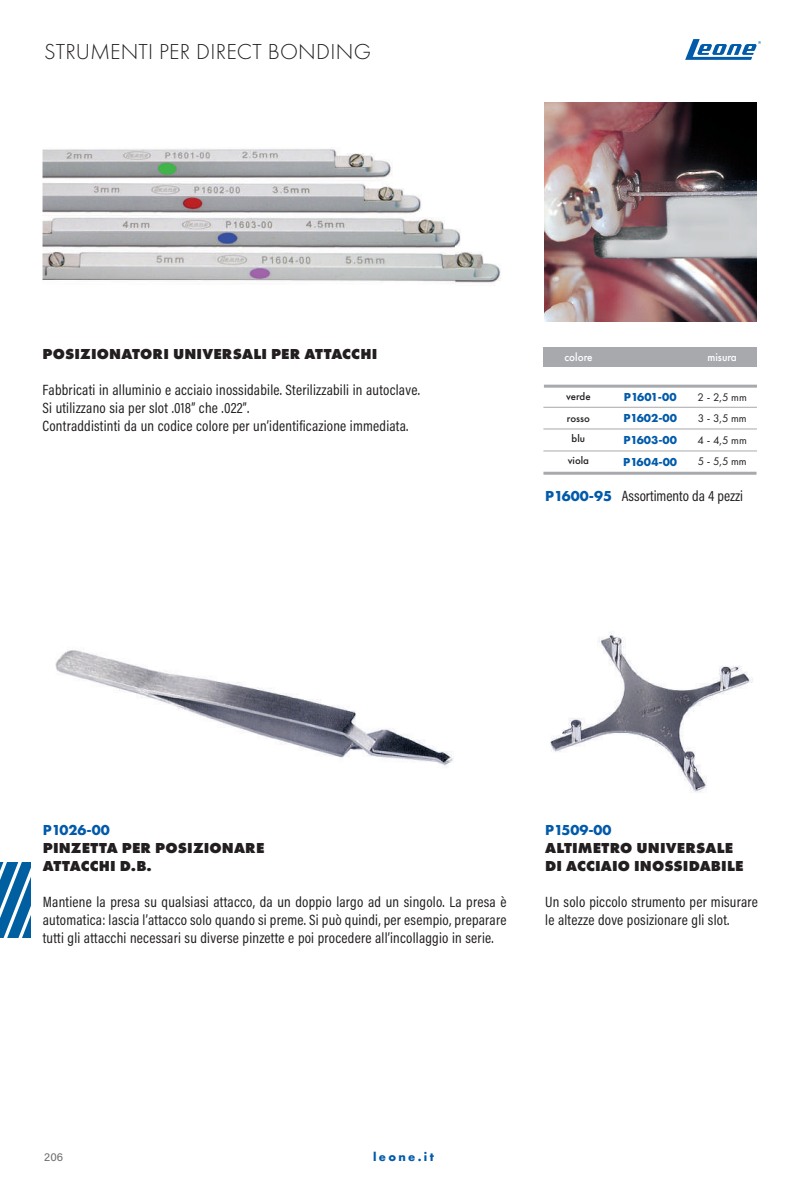
<style>
.page{position:relative;width:808px;height:1191px;background:#fff}
.page>*{position:absolute;margin:0;border:0;box-sizing:border-box;transform-origin:0 0}
.t1{font:300 22.5px "Futura PT";letter-spacing:.01em;color:#231f20}
.t2{font:15px/18px "Acumin Pro Cond";letter-spacing:.015em;color:#231f20}
.t3{font:800 15px/18px "Futura PT";letter-spacing:.01em;color:#231f20}
.t4{font:700 15px "Futura PT";color:#015aaa}
.t5{font:700 12.75px "Futura PT";letter-spacing:.18em;color:#015aaa}
.t6{font:700 12px/20.9px "Futura PT";color:#015aaa}
.t7{font:500 11.85px "Futura PT";color:#fff;scale:.95 1}
.t8{font:11.55px "Acumin Pro";color:#6c6d70}
.t9{font:11.4px/21.6px "Futura PT";color:#231f20;text-align:justify}
.t10{font:500 10.95px/21.3px "Futura PT";color:#231f20;text-align:center}
.s1{font-family:"Futura PT";font-weight:700;color:#015aaa}
</style>
<div class="page">
<svg style="left:0;top:862px;width:31px;height:75px"></svg>
<svg style="left:685px;top:39px;width:76px;height:21px"></svg>
<img style="left:43px;top:148px;width:458px;height:135px">
<img style="left:550px;top:631px;width:203px;height:162px">
<img style="left:55px;top:650px;width:399px;height:118px">
<img style="left:544px;top:102px;width:213px;height:220px">
<hr style="left:543px;top:428px;width:214px;height:1px;background:#a8a9ad">
<hr style="left:543px;top:407px;width:214px;height:1px;background:#a8a9ad">
<hr style="left:543px;top:450px;width:214px;height:1px;background:#a8a9ad">
<hr style="left:543px;top:472px;width:213px;height:3px;background:#a8a9ad">
<hr style="left:544px;top:385px;width:213px;height:3px;background:#a8a9ad">
<div style="left:543px;top:347px;width:214px;height:20px;background:#a8a9ad"></div>
<h1 class="t1" style="left:44px;top:39px;width:328px">STRUMENTI PER DIRECT BONDING</h1>
<p class="t3" style="left:43px;top:344px;width:336px">POSIZIONATORI UNIVERSALI PER ATTACCHI</p>
<p class="t2" style="left:43px;top:380px;width:379px">Fabbricati in alluminio e acciaio inossidabile. Sterilizzabili in autoclave.<br>Si utilizzano sia per slot .018” che .022”.<br>Contraddistinti da un codice colore per un’identificazione immediata.</p>
<p class="t7" style="left:565px;top:350px;width:31px">colore</p>
<p class="t7" style="left:707px;top:350px;width:32px">misura</p>
<p class="t9" style="left:697px;top:386px;width:51px">2 - 2,5 mm 3 - 3,5 mm 4 - 4,5 mm 5 - 5,5 mm</p>
<p class="t2" style="left:545px;top:487px;width:199px"><span class="s1">P1600-95</span> Assortimento da 4 pezzi</p>
<p class="t10" style="left:566px;top:386px;width:26px">verde rosso blu viola</p>
<p class="t6" style="left:623px;top:386px;width:55px">P1601-00<br>P1602-00</p>
<p class="t6" style="left:623px;top:429px;width:55px;line-height:21.6px">P1603-00<br>P1604-00</p>
<p class="t4" style="left:43px;top:820px;width:68px">P1026-00</p>
<p class="t3" style="left:43px;top:839px;width:223px">PINZETTA PER POSIZIONARE<br>ATTACCHI D.B.</p>
<p class="t2" style="left:43px;top:892px;width:465px;text-align:justify">Mantiene la presa su qualsiasi attacco, da un doppio largo ad un singolo. La presa è automatica: lascia l’attacco solo quando si preme. Si può quindi, per esempio, preparare tutti gli attacchi necessari su diverse pinzette e poi procedere all’incollaggio in serie.</p>
<p class="t4" style="left:545px;top:820px;width:68px">P1509-00</p>
<p class="t3" style="left:545px;top:839px;width:200px">ALTIMETRO UNIVERSALE<br>DI ACCIAIO INOSSIDABILE</p>
<p class="t2" style="left:545px;top:892px;width:214px">Un solo piccolo strumento per misurare le altezze dove posizionare gli slot.</p>
<p class="t8" style="left:44px;top:1149px;width:20px">206</p>
<p class="t5" style="left:373px;top:1148px;width:62px">leone.it</p>
</div>
